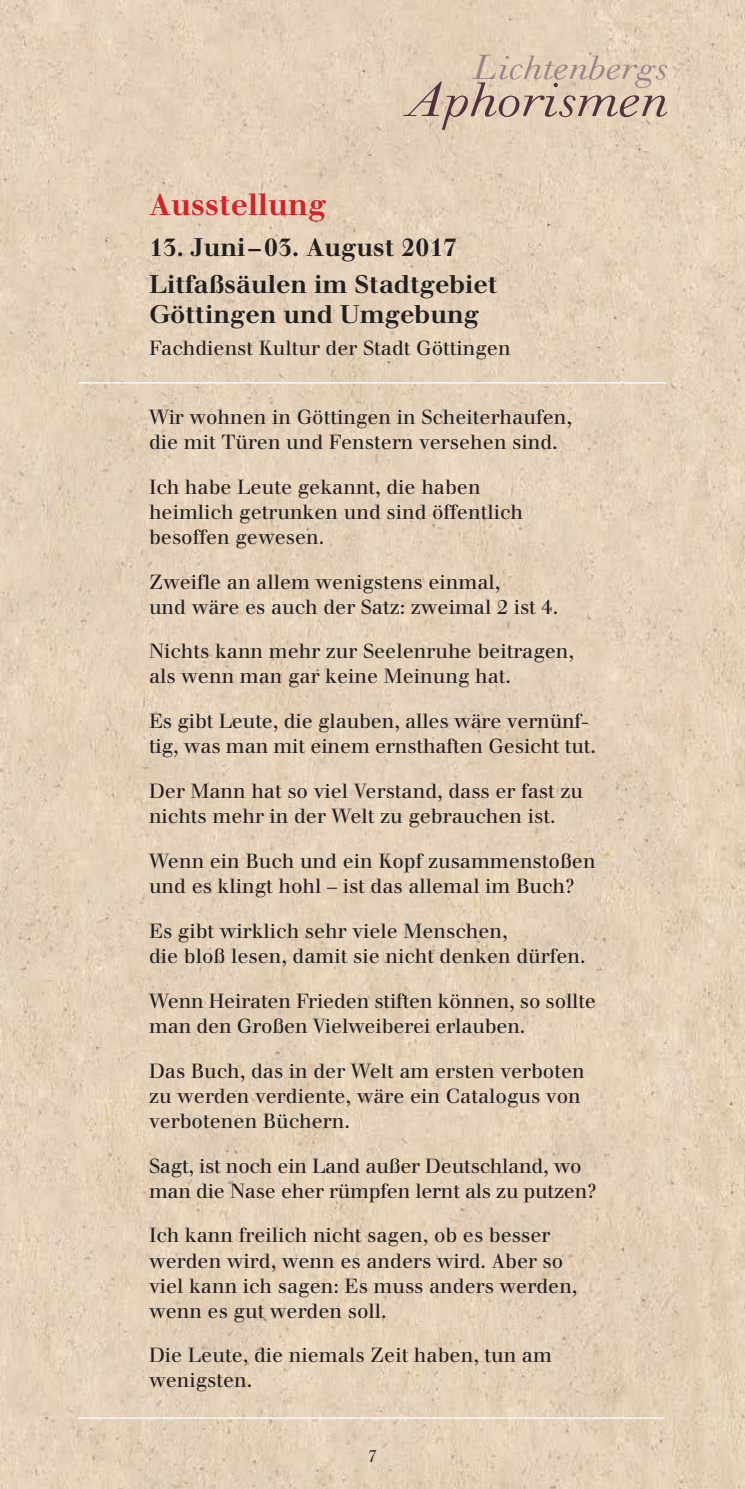
<style>
.page{position:relative;width:745px;height:1489px;background:#fff}
.page>*{position:absolute;margin:0;border:0;box-sizing:border-box;transform-origin:0 0}
.t1{font:italic 57.5px "M Walbaum";color:#53323e}
.t2{font:italic 40px "M Walbaum";color:#998186}
.t3{font:700 30px "Walbaum";color:#d1232a}
.t4{font:700 25px/37px "Walbaum";color:#231f20}
.t5{font:20.25px "M Walbaum";color:#231f20}
.t6{font:20px/25px "Walbaum";color:#231f20}
</style>
<div class="page">
<img style="left:0;top:0;width:744px;height:1488px">
<hr style="left:78px;top:1417px;width:586px;height:1px;background:#fff">
<hr style="left:78px;top:382px;width:588px;height:1px;background:#fff">
<h2 class="t2" style="left:472px;top:46px;width:196px">Lichtenbergs</h2>
<h1 class="t1" style="left:406px;top:68px;width:262px">Aphorismen</h1>
<h3 class="t3" style="left:149px;top:186px;width:179px">Ausstellung</h3>
<p class="t4" style="left:149px;top:228px;width:350px">13. Juni–03. August 2017<br>Litfaßsäulen im Stadtgebiet</p>
<p class="t4" style="left:149px;top:295px;width:331px">Göttingen und Umgebung</p>
<p class="t6" style="left:149px;top:335px;width:363px">Fachdienst Kultur der Stadt Göttingen</p>
<p class="t6" style="left:149px;top:404px;width:424px">Wir wohnen in Göttingen in Scheiterhaufen, die mit Türen und Fenstern versehen sind.</p>
<p class="t6" style="left:149px;top:474px;width:375px">Ich habe Leute gekannt, die haben heimlich getrunken und sind öffentlich besoffen gewesen.</p>
<p class="t6" style="left:149px;top:569px;width:410px">Zweifle an allem wenigstens einmal,<br>und wäre es auch der Satz: zweimal 2 ist 4.</p>
<p class="t6" style="left:149px;top:639px;width:426px">Nichts kann mehr zur Seelenruhe beitragen, als wenn man gar keine Meinung hat.</p>
<p class="t6" style="left:149px;top:709px;width:448px">Es gibt Leute, die glauben, alles wäre vernünf&shy;tig, was man mit einem ernsthaften Gesicht tut.</p>
<p class="t6" style="left:149px;top:778px;width:435px">Der Mann hat so viel Verstand, dass er fast zu nichts mehr in der Welt zu gebrauchen ist.</p>
<p class="t6" style="left:149px;top:848px;width:448px">Wenn ein Buch und ein Kopf zusammenstoßen und es klingt hohl – ist das allemal im Buch?</p>
<p class="t6" style="left:149px;top:918px;width:438px">Es gibt wirklich sehr viele Menschen,<br>die bloß lesen, damit sie nicht denken dürfen.</p>
<p class="t6" style="left:149px;top:988px;width:448px">Wenn Heiraten Frieden stiften können, so sollte man den Großen Vielweiberei erlauben.</p>
<p class="t6" style="left:149px;top:1058px;width:437px">Das Buch, das in der Welt am ersten verboten zu werden verdiente, wäre ein Catalogus von verbotenen Büchern.</p>
<p class="t6" style="left:149px;top:1153px;width:448px">Sagt, ist noch ein Land außer Deutschland, wo man die Nase eher rümpfen lernt als zu putzen?</p>
<p class="t6" style="left:149px;top:1222px;width:430px">Ich kann freilich nicht sagen, ob es besser werden wird, wenn es anders wird. Aber so viel kann ich sagen: Es muss anders werden, wenn es gut werden soll.</p>
<p class="t6" style="left:149px;top:1342px;width:404px">Die Leute, die niemals Zeit haben, tun am wenigsten.</p>
<p class="t5" style="left:367px;top:1444px;width:11px">7</p>
</div>
